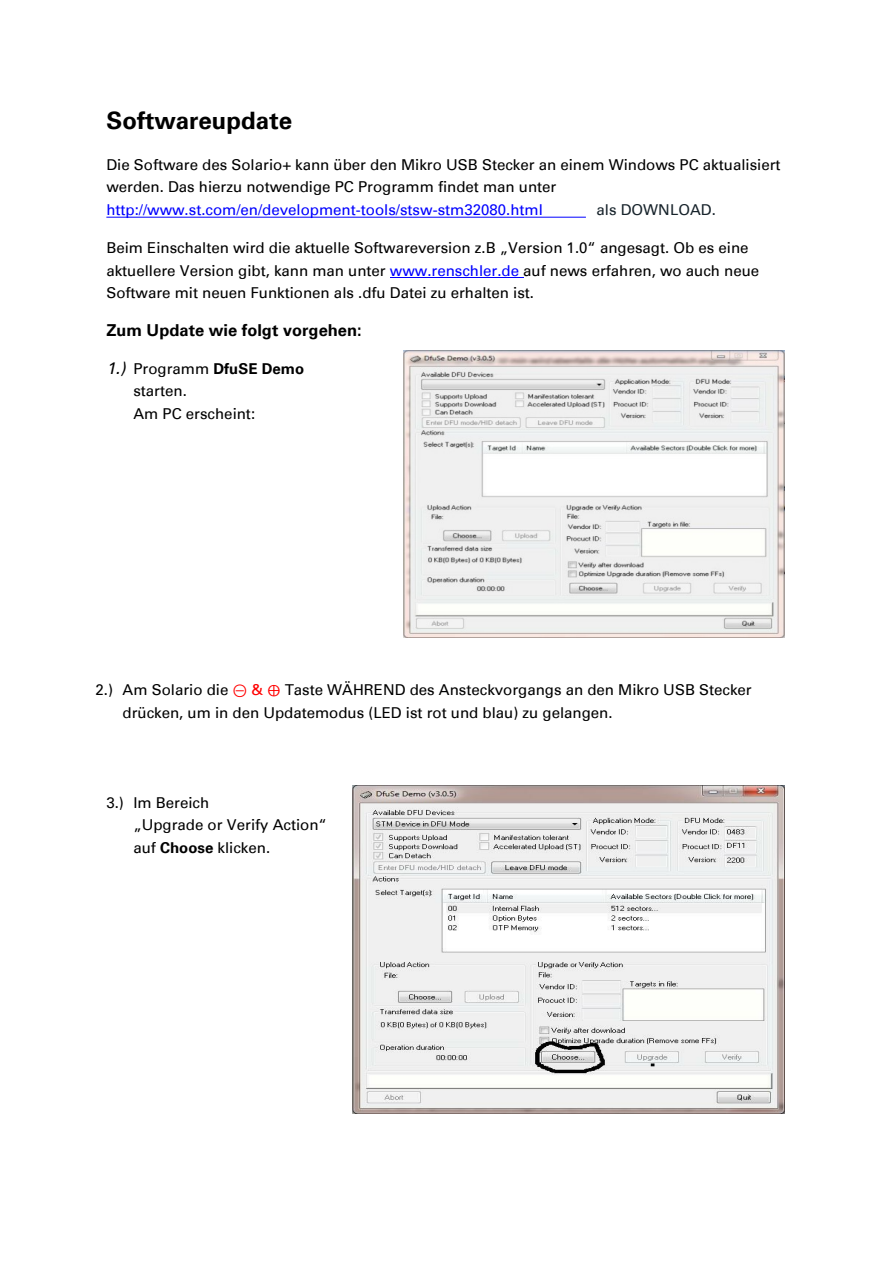
<style>
.page{position:relative;width:893px;height:1263px;background:#fff}
.page>*{position:absolute;margin:0;border:0;box-sizing:border-box;transform-origin:0 0}
.t1{font:700 24px "Univers";color:#000}
.t2{font:700 16.5px "Univers";color:#000}
.t3{font:15px/22.6px "Univers";color:#000}
.t4{font:15px "Univers";color:#00f}
.t5{font:15px "Univers";color:#17232b}
.s1{color:#00f}
.s2{font-style:italic;font-size:16.5px}
.s3{font-weight:700}
.s4{font-family:"Cambria Math";color:#f00}
.s5{color:#f00}
</style>
<div class="page">
<hr style="left:390px;top:277px;width:133px;height:1px;background:#00f">
<hr style="left:106px;top:217px;width:480px;height:1px;background:#00f">
<img style="left:404px;top:350px;width:380px;height:287px">
<img style="left:353px;top:785px;width:431px;height:328px">
<h1 class="t1" style="left:106px;top:111px;width:187px">Softwareupdate</h1>
<p class="t3" style="left:106px;top:154px;width:676px">Die Software des Solario+ kann über den Mikro USB Stecker an einem Windows PC aktualisiert werden. Das hierzu notwendige PC Programm findet man unter</p>
<p class="t4" style="left:106px;top:204px;width:438px">http://www.st.com/en/development-tools/stsw-stm32080.html</p>
<p class="t5" style="left:597px;top:204px;width:121px">als DOWNLOAD.</p>
<p class="t3" style="left:106px;top:238px;width:654px">Beim Einschalten wird die aktuelle Softwareversion z.B „Version 1.0“ angesagt. Ob es eine aktuellere Version gibt, kann man unter <span class="s1">www.renschler.de</span> auf news erfahren, wo auch neue<br>Software mit neuen Funktionen als .dfu Datei zu erhalten ist.</p>
<p class="t2" style="left:106px;top:324px;width:257px">Zum Update wie folgt vorgehen:</p>
<p class="t3" style="left:133px;top:358px;width:172px;text-indent:-27px"><span class="s2">1.)</span> Programm <span class="s3">DfuSE Demo </span>starten.<br>Am PC erscheint:</p>
<p class="t3" style="left:123px;top:680px;width:631px;text-indent:-27px">2.) Am Solario die <span class="s4">⊝</span> <span class="s5">&amp;</span> <span class="s4">⨁</span> Taste WÄHREND des Ansteckvorgangs an den Mikro USB Stecker drücken, um in den Updatemodus (LED ist rot und blau) zu gelangen.</p>
<p class="t3" style="left:133px;top:792px;width:195px;text-indent:-27px">3.) Im Bereich<br>„Upgrade or Verify Action“ auf <span class="s3">Choose</span> klicken.</p>
</div>
